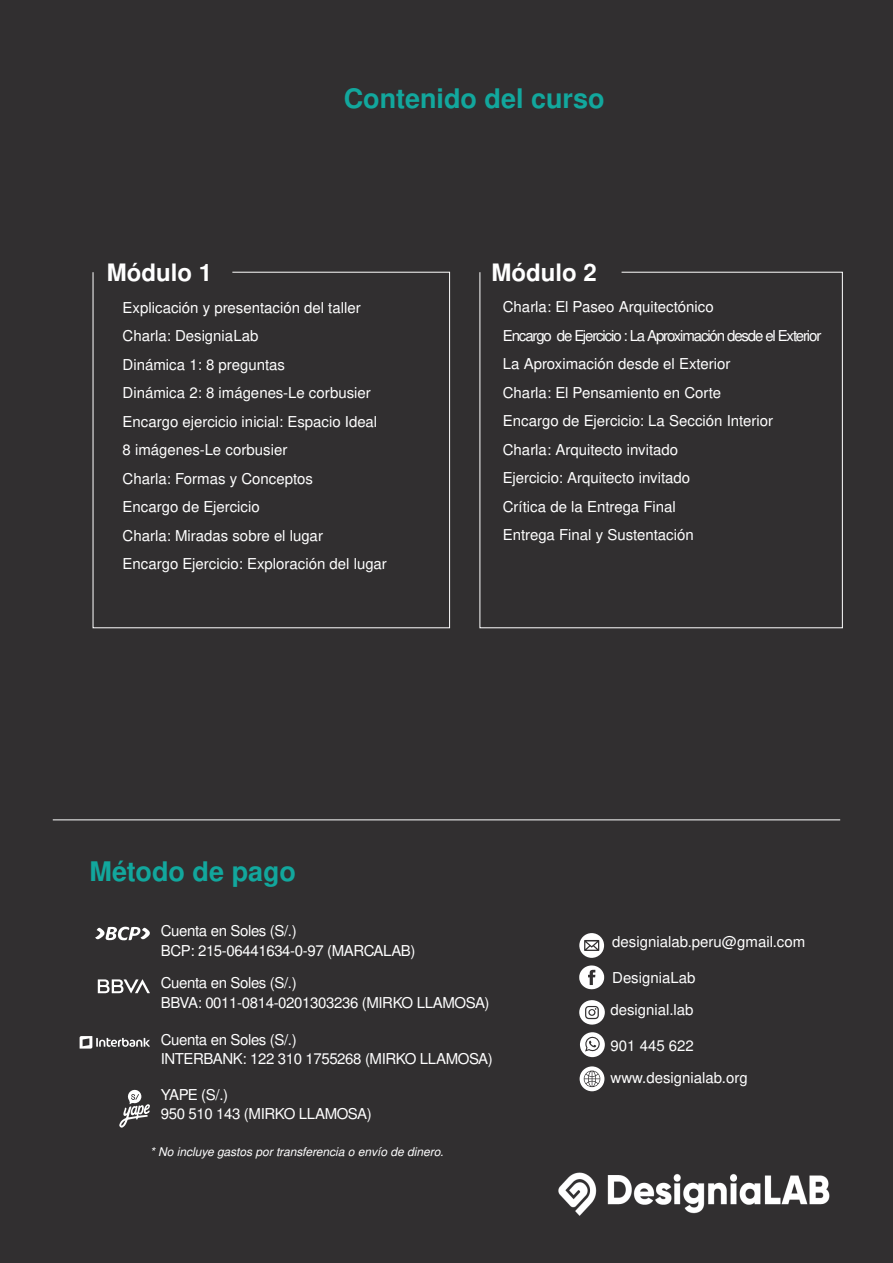
<style>
.page{position:relative;width:893px;height:1263px;background:#312f30}
.page>*{position:absolute;margin:0;border:0;box-sizing:border-box;transform-origin:0 0}
.t1{font:700 27px "Nimbus San L";color:#12a79d}
.t2{font:700 24px "Nimbus San L";color:#fff}
.t3{font:15px/28.5px "Nimbus San L";color:#fff}
.t4{font:15px/19.5px "Nimbus San L";letter-spacing:-.025em;color:#fff}
.t5{font:italic 12px "Nimbus San L";color:#fff}
</style>
<div class="page">
<svg style="left:579px;top:933px;width:25px;height:25px"></svg>
<svg style="left:579px;top:965px;width:25px;height:24px"></svg>
<svg style="left:579px;top:1000px;width:26px;height:25px"></svg>
<svg style="left:580px;top:1032px;width:25px;height:25px"></svg>
<img style="left:535px;top:1154px;width:317px;height:78px">
<svg style="left:580px;top:1066px;width:24px;height:25px"></svg>
<svg style="left:95px;top:926px;width:55px;height:14px"></svg>
<svg style="left:98px;top:979px;width:52px;height:14px"></svg>
<svg style="left:80px;top:1036px;width:70px;height:12px"></svg>
<svg style="left:119px;top:1089px;width:31px;height:38px"></svg>
<hr style="left:53px;top:820px;width:787px;height:1px;background:#fff">
<div style="left:479px;top:272px;width:364px;height:356px;background:#312f30"></div>
<div style="left:92px;top:272px;width:358px;height:356px;background:#312f30"></div>
<h1 class="t1" style="left:344px;top:79px;width:263px">Contenido del curso</h1>
<h2 class="t2" style="left:107px;top:255px;width:107px">Módulo 1</h2>
<h2 class="t2" style="left:491px;top:255px;width:107px">Módulo 2</h2>
<p class="t3" style="left:123px;top:293px;width:266px">Explicación y presentación del taller<br>Charla: DesigniaLab<br>Dinámica 1: 8 preguntas<br>Dinámica 2: 8 imágenes-Le corbusier<br>Encargo ejercicio inicial: Espacio Ideal<br>8 imágenes-Le corbusier<br>Charla: Formas y Conceptos<br>Encargo de Ejercicio<br>Charla: Miradas sobre el lugar<br>Encargo Ejercicio: Exploración del lugar</p>
<p class="t3" style="left:503px;top:292px;width:320px">Charla: El Paseo Arquitectónico<br>Encargo de Ejercicio : La Aproximación desde el Exterior La Aproximación desde el Exterior<br>Charla: El Pensamiento en Corte<br>Encargo de Ejercicio: La Sección Interior Charla: Arquitecto invitado<br>Ejercicio: Arquitecto invitado<br>Crítica de la Entrega Final<br>Entrega Final y Sustentación</p>
<h1 class="t1" style="left:90px;top:852px;width:208px">Método de pago</h1>
<p class="t4" style="left:161px;top:921px;width:256px">Cuenta en Soles (S/.)<br>BCP: 215-06441634-0-97 (MARCALAB)</p>
<p class="t4" style="left:161px;top:972px;width:330px">Cuenta en Soles (S/.)<br>BBVA: 0011-0814-0201303236 (MIRKO LLAMOSA)</p>
<p class="t4" style="left:161px;top:1029px;width:333px">Cuenta en Soles (S/.)<br>INTERBANK: 122 310 1755268 (MIRKO LLAMOSA)</p>
<p class="t4" style="left:161px;top:1084px;width:212px">YAPE (S/.)<br>950 510 143 (MIRKO LLAMOSA)</p>
<p class="t5" style="left:150px;top:1143px;width:295px">* No incluye gastos por transferencia o envío de dinero.</p>
<p class="t3" style="left:612px;top:926px;width:195px">designialab.peru@gmail.com</p>
<p class="t3" style="left:610px;top:961px;width:87px;line-height:32.4px">DesigniaLab designial.lab</p>
<p class="t3" style="left:610px;top:1029px;width:139px;line-height:32.2px">901 445 622 www.designialab.org</p>
</div>
